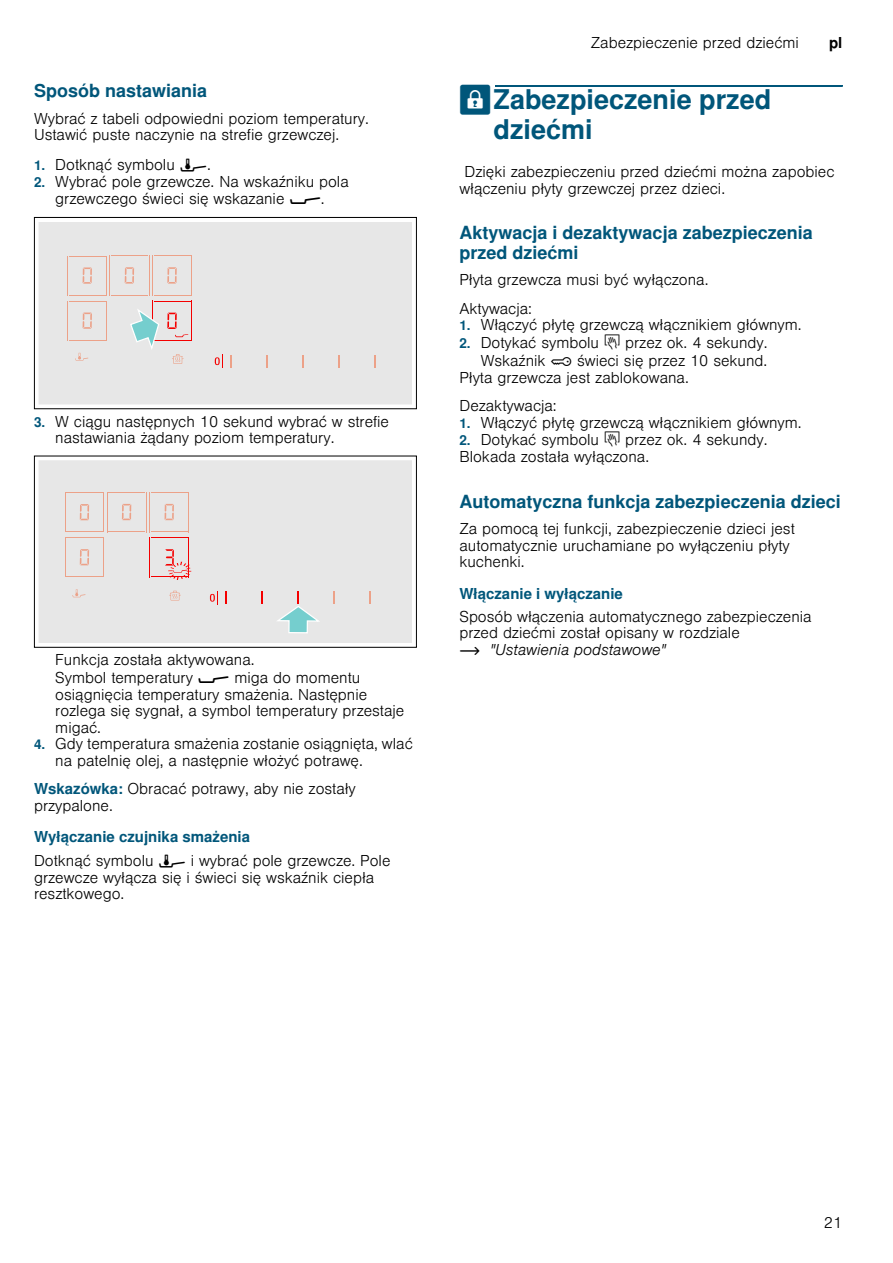
<style>
.page{position:relative;width:893px;height:1263px;background:#fff}
.page>*{position:absolute;margin:0;border:0;box-sizing:border-box;transform-origin:0 0}
.t1{font:700 27px/30px "Nimbus San L";color:#00567a}
.t2{font:700 18px/19.5px "Nimbus San L";color:#00567a}
.t3{font:300 15px/16.5px "Nimbus San L";color:#000}
.t4{font:700 15px "Nimbus San L";color:#00567a}
.t5{font:700 15px "Nimbus San L";color:#000}
.s1{font-weight:700;font-size:13.5px;color:#00567a}
.s2{font-family:"BSH Symb PH3";font-weight:400;font-size:16.5px}
.s3{font-weight:700;color:#00567a}
.s4{font-family:"BSH Symb PG2";font-weight:400}
.s5{font-family:"BSH Symb PH4";font-weight:400;font-size:16.5px}
.s6{font-family:"BSH Symb PH Regional Brands 1";font-weight:400;font-size:16.5px}
.s7{font-family:"BSH Symb PH1";font-weight:400}
.s8{font-style:italic}
</style>
<div class="page">
<div style="left:495px;top:85px;width:347px;height:2px;border:1px solid #00567a"></div>
<div style="left:38px;top:222px;width:374px;height:183px;background:#e7e7e7"></div>
<div style="left:34px;top:217px;width:383px;height:192px;border:1px solid #000"></div>
<hr style="left:69px;top:301px;width:36px;height:1px;background:#eca188">
<hr style="left:69px;top:340px;width:36px;height:1px;background:#eca188">
<hr style="left:67px;top:301px;width:1px;height:40px;background:#eca188">
<hr style="left:106px;top:301px;width:1px;height:40px;background:#eca188">
<svg style="left:83px;top:267px;width:9px;height:17px"></svg>
<hr style="left:69px;top:256px;width:36px;height:1px;background:#eca188">
<hr style="left:69px;top:295px;width:36px;height:1px;background:#eca188">
<hr style="left:67px;top:256px;width:1px;height:39px;background:#eca188">
<hr style="left:106px;top:256px;width:1px;height:39px;background:#eca188">
<svg style="left:75px;top:353px;width:13px;height:8px"></svg>
<svg style="left:215px;top:355px;width:8px;height:13px"></svg>
<svg style="left:230px;top:355px;width:2px;height:12px"></svg>
<svg style="left:266px;top:355px;width:2px;height:12px"></svg>
<svg style="left:302px;top:355px;width:2px;height:12px"></svg>
<svg style="left:338px;top:355px;width:2px;height:12px"></svg>
<svg style="left:374px;top:355px;width:2px;height:12px"></svg>
<svg style="left:83px;top:313px;width:9px;height:16px"></svg>
<hr style="left:154px;top:301px;width:36px;height:1px;background:#f40000">
<hr style="left:154px;top:340px;width:36px;height:1px;background:#f40000">
<hr style="left:152px;top:301px;width:1px;height:40px;background:#f40000">
<svg style="left:129px;top:304px;width:59px;height:60px;background:#dadcdb"></svg>
<hr style="left:191px;top:301px;width:1px;height:40px;background:#f40000">
<svg style="left:167px;top:267px;width:10px;height:17px"></svg>
<hr style="left:154px;top:255px;width:36px;height:1px;background:#eca188">
<hr style="left:154px;top:295px;width:36px;height:1px;background:#eca188">
<hr style="left:152px;top:255px;width:1px;height:40px;background:#eca188">
<hr style="left:191px;top:255px;width:1px;height:40px;background:#eca188">
<svg style="left:125px;top:267px;width:9px;height:17px"></svg>
<hr style="left:111px;top:255px;width:37px;height:1px;background:#eca188">
<hr style="left:111px;top:295px;width:37px;height:1px;background:#eca188">
<hr style="left:109px;top:255px;width:1px;height:40px;background:#eca188">
<hr style="left:148px;top:255px;width:1px;height:40px;background:#eca188">
<div style="left:38px;top:460px;width:374px;height:183px;background:#e7e7e7"></div>
<div style="left:34px;top:456px;width:383px;height:192px;border:1px solid #000"></div>
<hr style="left:66px;top:537px;width:37px;height:1px;background:#eca188">
<hr style="left:66px;top:576px;width:37px;height:1px;background:#eca188">
<hr style="left:65px;top:537px;width:1px;height:40px;background:#eca188">
<hr style="left:103px;top:537px;width:1px;height:40px;background:#eca188">
<svg style="left:80px;top:504px;width:9px;height:16px"></svg>
<hr style="left:66px;top:492px;width:37px;height:1px;background:#eca188">
<hr style="left:66px;top:531px;width:37px;height:1px;background:#eca188">
<hr style="left:65px;top:492px;width:1px;height:40px;background:#eca188">
<hr style="left:103px;top:492px;width:1px;height:40px;background:#eca188">
<svg style="left:72px;top:589px;width:13px;height:8px"></svg>
<svg style="left:80px;top:549px;width:9px;height:16px"></svg>
<svg style="left:169px;top:591px;width:12px;height:9px"></svg>
<svg style="left:153px;top:540px;width:38px;height:40px"></svg>
<hr style="left:151px;top:537px;width:36px;height:1px;background:#f40000">
<hr style="left:151px;top:576px;width:36px;height:1px;background:#f40000">
<hr style="left:149px;top:537px;width:1px;height:40px;background:#f40000">
<hr style="left:188px;top:537px;width:1px;height:40px;background:#f40000">
<svg style="left:164px;top:504px;width:10px;height:16px"></svg>
<hr style="left:151px;top:492px;width:36px;height:1px;background:#eca188">
<hr style="left:151px;top:531px;width:36px;height:1px;background:#eca188">
<hr style="left:149px;top:492px;width:1px;height:40px;background:#eca188">
<hr style="left:188px;top:492px;width:1px;height:40px;background:#eca188">
<svg style="left:122px;top:504px;width:9px;height:16px"></svg>
<hr style="left:108px;top:492px;width:37px;height:1px;background:#eca188">
<hr style="left:108px;top:531px;width:37px;height:1px;background:#eca188">
<hr style="left:107px;top:492px;width:1px;height:40px;background:#eca188">
<hr style="left:146px;top:492px;width:1px;height:40px;background:#eca188">
<svg style="left:210px;top:591px;width:8px;height:13px"></svg>
<svg style="left:225px;top:591px;width:2px;height:13px"></svg>
<svg style="left:261px;top:591px;width:2px;height:13px"></svg>
<svg style="left:270px;top:591px;width:56px;height:43px;background:#d3e1e1"></svg>
<svg style="left:333px;top:591px;width:2px;height:13px"></svg>
<svg style="left:369px;top:591px;width:2px;height:13px"></svg>
<p class="t2" style="left:34px;top:80px;width:175px">Sposób nastawiania</p>
<p class="t3" style="left:34px;top:109px;width:336px">Wybrać z tabeli odpowiedni poziom temperatury.<br>Ustawić puste naczynie na strefie grzewczej.</p>
<p class="t3" style="left:34px;top:155px;width:178px"><span class="s1">1.</span> Dotknąć symbolu <span class="s2">Õ</span>.</p>
<p class="t3" style="left:34px;top:171px;width:316px;line-height:17.5px;text-align:center"><span class="s1">2.</span> Wybrać pole grzewcze. Na wskaźniku pola grzewczego świeci się wskazanie <span class="s2">Ý</span>.</p>
<p class="t3" style="left:55px;top:412px;width:335px;text-indent:-21px"><span class="s1">3.</span> W ciągu następnych 10 sekund wybrać w strefie nastawiania żądany poziom temperatury.</p>
<p class="t3" style="left:55px;top:650px;width:350px">Funkcja została aktywowana.<br>Symbol temperatury <span class="s2">Ý</span> miga do momentu osiągnięcia temperatury smażenia. Następnie rozlega się sygnał, a symbol temperatury przestaje migać.</p>
<p class="t3" style="left:55px;top:734px;width:359px;text-indent:-21px"><span class="s1">4.</span> Gdy temperatura smażenia zostanie osiągnięta, wlać na patelnię olej, a następnie włożyć potrawę.</p>
<p class="t3" style="left:34px;top:779px;width:323px"><span class="s3">Wskazówka:</span> Obracać potrawy, aby nie zostały przypalone.</p>
<p class="t3" style="left:34px;top:824px;width:358px;line-height:23.5px"><span class="s3">Wyłączanie czujnika smażenia<br></span>Dotknąć symbolu <span class="s2">Õ</span> i wybrać pole grzewcze. Pole</p>
<p class="t3" style="left:34px;top:868px;width:341px">grzewcze wyłącza się i świeci się wskaźnik ciepła resztkowego.</p>
<p class="t3" style="left:591px;top:33px;width:209px">Zabezpieczenie przed dziećmi</p>
<p class="t5" style="left:829px;top:34px;width:15px">pl</p>
<h1 class="t1" style="left:493px;top:84px;width:279px;text-indent:-34px"><span class="s4">A</span>Zabezpieczenie przed dziećmi</h1>
<p class="t3" style="left:459px;top:162px;width:376px;text-indent:5px">Dzięki zabezpieczeniu przed dziećmi można zapobiec włączeniu płyty grzewczej przez dzieci.</p>
<p class="t2" style="left:459px;top:223px;width:355px">Aktywacja i dezaktywacja zabezpieczenia przed dziećmi</p>
<p class="t3" style="left:459px;top:264px;width:250px;line-height:28.5px">Płyta grzewcza musi być wyłączona.<br>Aktywacja:</p>
<p class="t3" style="left:459px;top:315px;width:344px"><span class="s1">1.</span> Włączyć płytę grzewczą włącznikiem głównym.</p>
<p class="t3" style="left:459px;top:333px;width:310px"><span class="s1">2.</span> Dotykać symbolu <span class="s5">Ñ</span> przez ok. 4 sekundy.</p>
<p class="t3" style="left:480px;top:351px;width:288px">Wskaźnik <span class="s6">‚</span> świeci się przez 10 sekund.</p>
<p class="t3" style="left:459px;top:368px;width:231px">Płyta grzewcza jest zablokowana.</p>
<p class="t3" style="left:459px;top:396px;width:99px">Dezaktywacja:</p>
<p class="t3" style="left:459px;top:413px;width:344px"><span class="s1">1.</span> Włączyć płytę grzewczą włącznikiem głównym.</p>
<p class="t3" style="left:459px;top:430px;width:310px;line-height:17px"><span class="s1">2.</span> Dotykać symbolu <span class="s5">Ñ</span> przez ok. 4 sekundy.<br>Blokada została wyłączona.</p>
<p class="t2" style="left:459px;top:491px;width:383px">Automatyczna funkcja zabezpieczenia dzieci</p>
<p class="t3" style="left:459px;top:519px;width:337px">Za pomocą tej funkcji, zabezpieczenie dzieci jest automatycznie uruchamiane po wyłączeniu płyty kuchenki.</p>
<p class="t4" style="left:459px;top:584px;width:165px">Włączanie i wyłączanie</p>
<p class="t3" style="left:459px;top:606px;width:354px">Sposób włączenia automatycznego zabezpieczenia przed dziećmi został opisany w rozdziale<br><span class="s7">~</span> <span class="s8">"Ustawienia podstawowe"</span></p>
<p class="t3" style="left:824px;top:1213px;width:20px">21</p>
</div>
